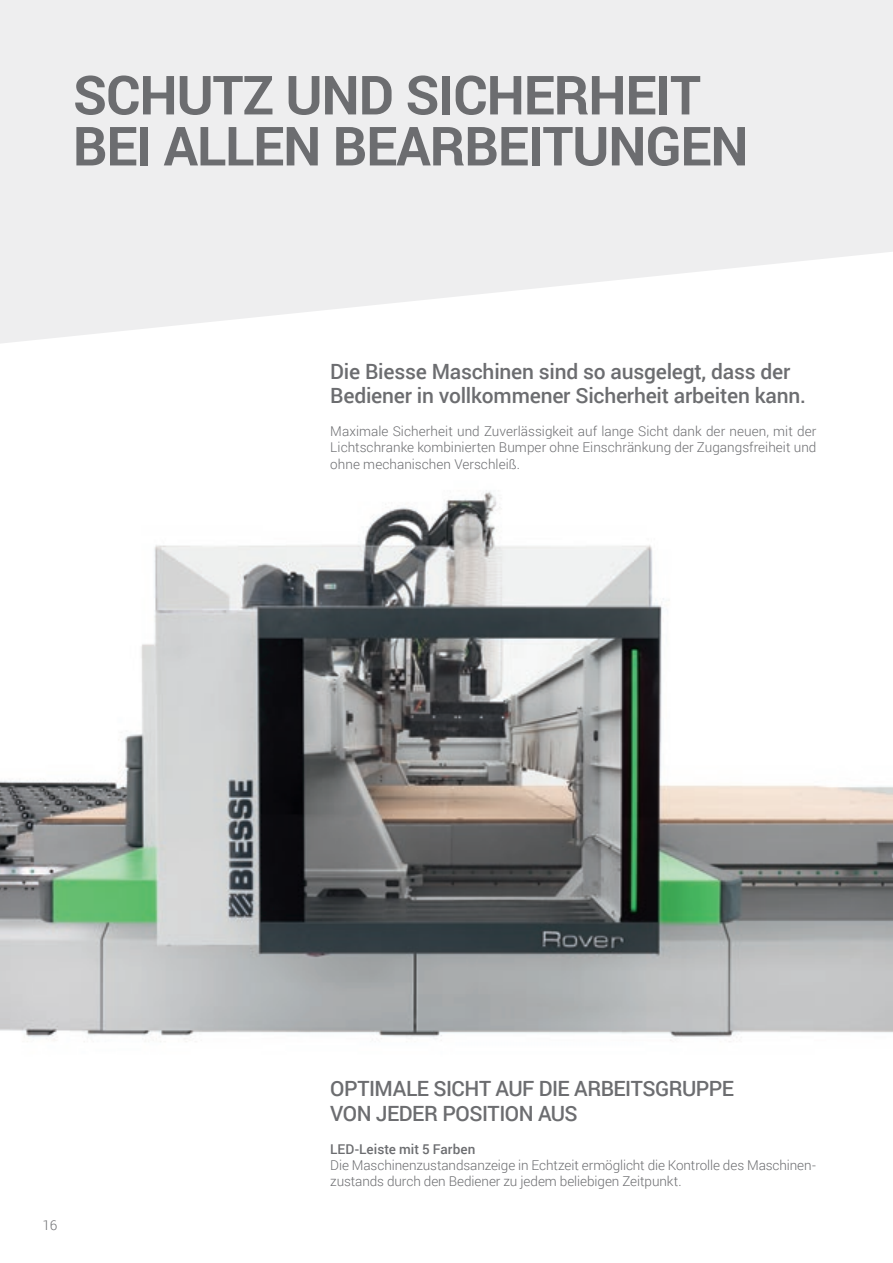
<style>
.page{position:relative;width:893px;height:1263px;background:#fff}
.page>*{position:absolute;margin:0;border:0;box-sizing:border-box;transform-origin:0 0}
.t1{font:700 54px "Roboto";letter-spacing:-.02em;color:#6c6d70}
.t2{font:500 21px/24px "Roboto";letter-spacing:-.01em;color:#6c6d70}
.t3{font:300 13.5px/16.2px "Roboto";letter-spacing:-.005em;color:#6c6d70;text-align:justify}
.t4{font:500 13.5px "Roboto";letter-spacing:.005em;color:#6c6d70}
</style>
<div class="page">
<svg style="left:0;top:0;width:893px;height:343px;background:#f0f0f1"></svg>
<img style="left:0;top:490px;width:893px;height:552px">
<p class="t1" style="left:73px;top:57px;width:630px">SCHUTZ UND SICHERHEIT</p>
<p class="t1" style="left:73px;top:108px;width:677px">BEI ALLEN BEARBEITUNGEN</p>
<p class="t2" style="left:330px;top:358px;width:477px">Die Biesse Maschinen sind so ausgelegt, dass der<br>Bediener in vollkommener Sicherheit arbeiten kann.</p>
<p class="t3" style="left:330px;top:423px;width:488px">Maximale Sicherheit und Zuverlässigkeit auf lange Sicht dank der neuen, mit der Lichtschranke kombinierten Bumper ohne Einschränkung der Zugangsfreiheit und ohne mechanischen Verschleiß.</p>
<p class="t3" style="left:42px;top:1216px;width:16px">16</p>
<p class="t2" style="left:330px;top:1075px;width:405px;line-height:25.2px">OPTIMALE SICHT AUF DIE ARBEITSGRUPPE<br>VON JEDER POSITION AUS</p>
<p class="t4" style="left:330px;top:1139px;width:147px">LED-Leiste mit 5 Farben</p>
<p class="t3" style="left:330px;top:1156px;width:487px">Die Maschinenzustandsanzeige in Echtzeit ermöglicht die Kontrolle des Maschinen&shy;zustands durch den Bediener zu jedem beliebigen Zeitpunkt.</p>
</div>
